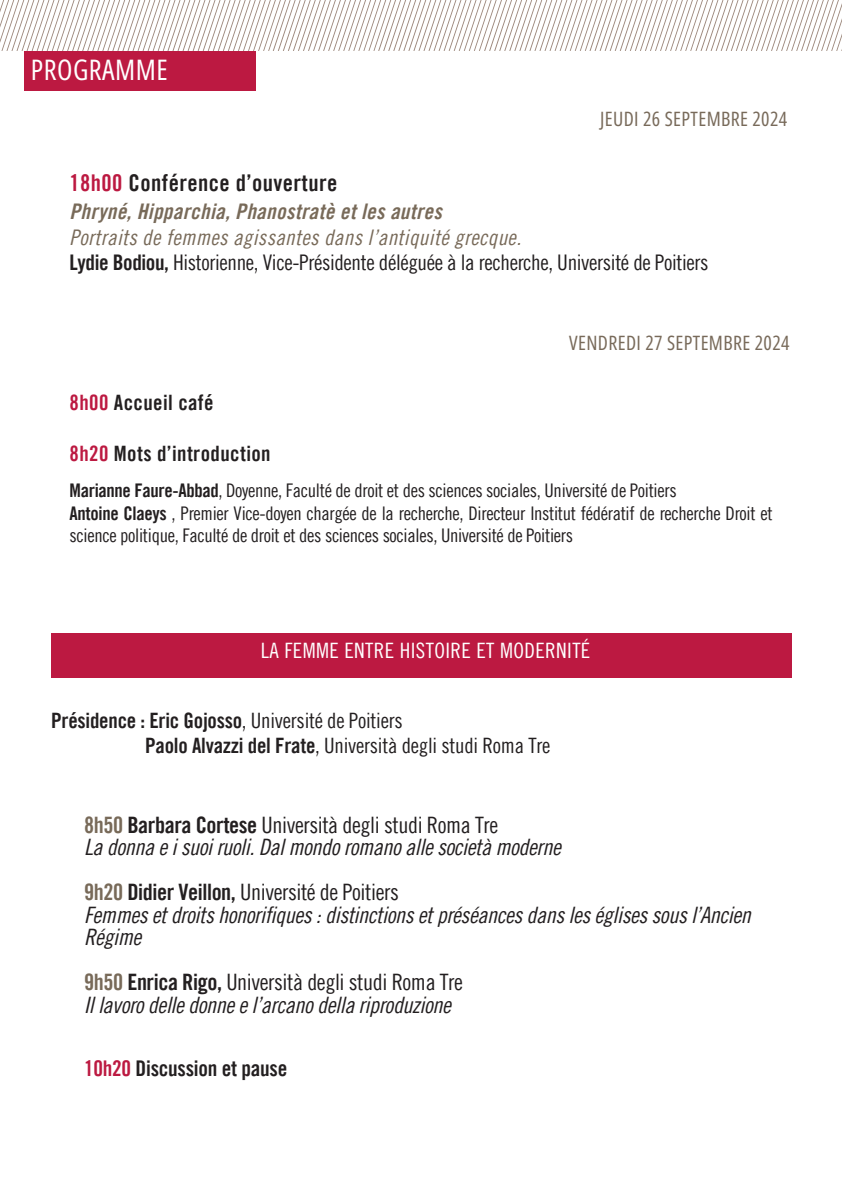
<style>
.page{position:relative;width:842px;height:1191px;background:#fff}
.page>*{position:absolute;margin:0;border:0;box-sizing:border-box;transform-origin:0 0}
.t1{font:28.3px "Open Sans Condensed";letter-spacing:.02em;color:#fff}
.t2{font:23.1px "Trade Gothic LT Pro Bd Cn 20";letter-spacing:.02em;color:#231f20}
.t3{font:22.6px/22.5px "Trade Gothic LT Pro Cn 18 Obl";letter-spacing:-.02em;color:#231f20}
.t4{font:21.6px "Trade Gothic LT Pro Bd Cn 20";letter-spacing:-.01em;color:#231f20}
.t5{font:21.5px/25.5px "Trade Gothic LT Pro Cn 18";letter-spacing:-.015em;color:#231f20}
.t6{font:21.2px/24.8px "Trade Gothic LT Pro Cn 18";letter-spacing:-.01em;color:#231f20}
.t7{font:21.2px "Trade Gothic LT Pro Bd Cn 20";letter-spacing:.02em;color:#231f20}
.t8{font:21.2px "Trade Gothic LT Pro Cn 18";letter-spacing:.02em;color:#fff}
.t9{font:19.8px "Open Sans Condensed";letter-spacing:.02em;color:#786a5a}
.t10{font:18.8px/22.5px "Trade Gothic LT Pro Cn 18";letter-spacing:-.015em;color:#231f20}
.s1{color:#bc1941}
.s2{font-family:"Trade Gothic LT Pro Bd Cn 20 Obl";color:#786a59}
.s3{font-family:"Trade Gothic LT Pro Cn 18 Obl";color:#786a59}
.s4{font-family:"Trade Gothic LT Pro Bd Cn 20"}
.s5{font-family:"Trade Gothic LT Pro Bd Cn 20";color:#786a59}
.s6{font-family:"Trade Gothic LT Pro Cn 18"}
</style>
<div class="page">
<div style="left:51px;top:633px;width:740px;height:44px;background:#bc1941"></div>
<div style="left:24px;top:51px;width:231px;height:40px;background:#bc1941"></div>
<svg style="left:0;top:0;width:842px;height:51px"></svg>
<h4 class="t1" style="left:31px;top:50px;width:139px">PROGRAMME</h4>
<h4 class="t9" style="left:600px;top:105px;width:189px">JEUDI 26 SEPTEMBRE 2024</h4>
<h5 class="t2" style="left:70px;top:174px;width:269px"><span class="s1">18h00</span> Conférence d’ouverture</h5>
<h5 class="t5" style="left:70px;top:201px;width:640px"><span class="s2">Phryné, Hipparchia, Phanostratè et les autres<br></span><span class="s3">Portraits de femmes agissantes dans l’antiquité grecque.<br></span><span class="s4">Lydie Bodiou,</span> Historienne, Vice-Présidente déléguée à la recherche, Université de Poitiers</h5>
<h4 class="t9" style="left:569px;top:328px;width:222px">VENDREDI 27 SEPTEMBRE 2024</h4>
<p class="t7" style="left:70px;top:395px;width:146px"><span class="s1">8h00</span> Accueil café</p>
<h1 class="t7" style="left:70px;top:446px;width:203px"><span class="s1">8h20</span> Mots d’introduction</h1>
<h5 class="t10" style="left:70px;top:482px;width:609px"><span class="s4">Marianne Faure-Abbad</span>, Doyenne, Faculté de droit et des sciences sociales, Université de Poitiers</h5>
<h4 class="t10" style="left:70px;top:504px;width:705px"><span class="s4">Antoine Claeys</span> , Premier Vice-doyen chargée de la recherche, Directeur Institut fédératif de recherche Droit et science politique, Faculté de droit et des sciences sociales, Université de Poitiers</h4>
<p class="t8" style="left:261px;top:642px;width:331px">LA FEMME ENTRE HISTOIRE ET MODERNITÉ</p>
<p class="t6" style="left:145px;top:711px;width:407px;text-indent:-94px"><span class="s4">Présidence : Eric Gojosso</span>, Université de Poitiers<br><span class="s4">Paolo Alvazzi del Frate</span>, Università degli studi Roma Tre</p>
<p class="t3" style="left:84px;top:816px;width:478px"><span class="s5">8h50</span> <span class="s4">Barbara Cortese</span> <span class="s6">Università degli studi Roma Tre<br></span>La donna e i suoi ruoli. Dal mondo romano alle società moderne</p>
<p class="t3" style="left:84px;top:883px;width:668px"><span class="s5">9h20</span> <span class="s4">Didier Veillon,</span> <span class="s6">Université de Poitiers<br></span>Femmes et droits honorifiques : distinctions et préséances dans les églises sous l’Ancien<br>Régime</p>
<h2 class="t3" style="left:84px;top:973px;width:380px"><span class="s5">9h50</span> <span class="s4">Enrica Rigo,</span> <span class="s6">Università degli studi Roma Tre<br></span>Il lavoro delle donne e l’arcano della riproduzione</h2>
<h4 class="t4" style="left:84px;top:1059px;width:205px"><span class="s1">10h20</span> Discussion et pause</h4>
</div>
